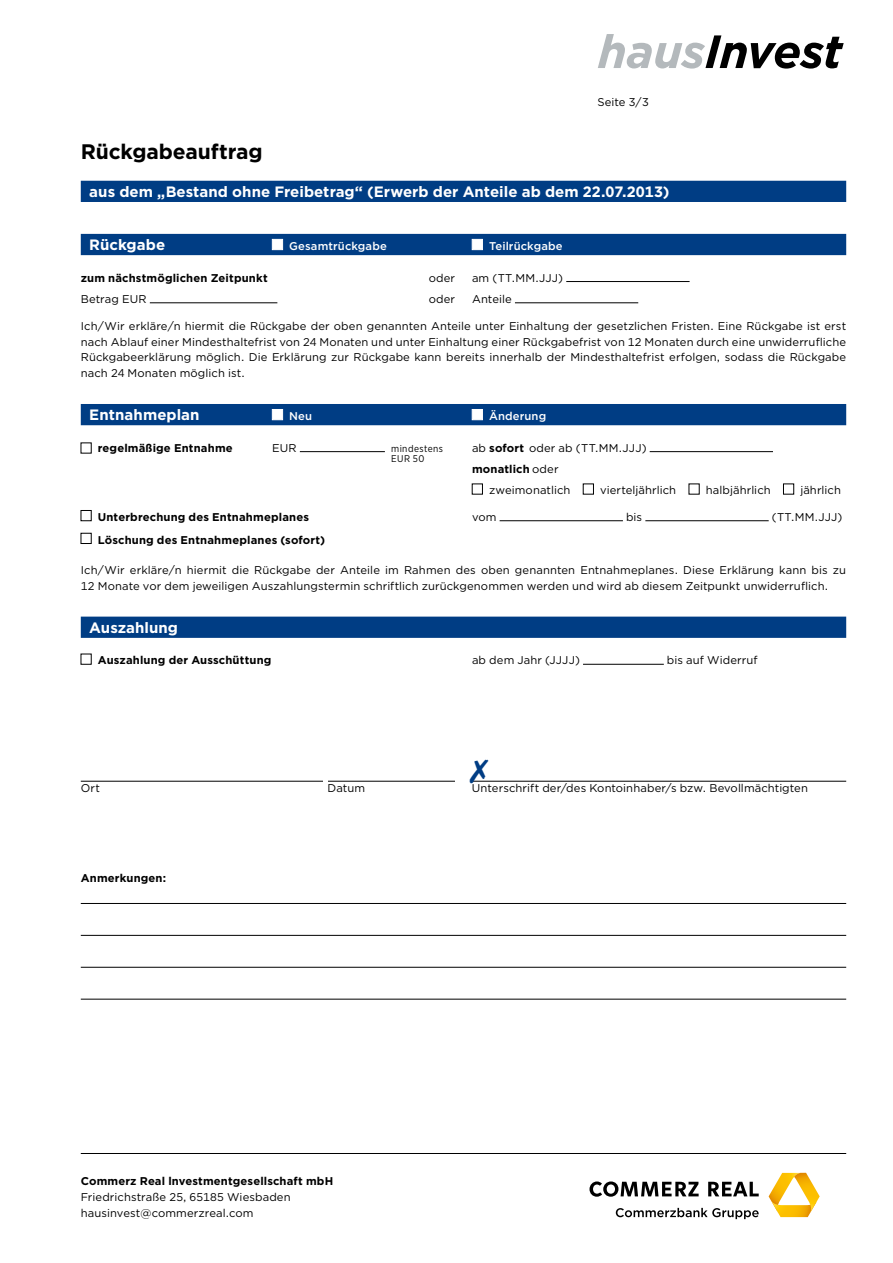
<style>
.page{position:relative;width:893px;height:1263px;background:#fff}
.page>*{position:absolute;margin:0;border:0;box-sizing:border-box;transform-origin:0 0}
.t1{font:700 21px "Gotham";letter-spacing:-.005em;color:#000}
.t2{font:700 15px "Gotham";color:#fff}
.t3{font:11.25px/15.9px "Gotham";letter-spacing:.01em;color:#000}
.t4{font:700 11.25px "Gotham";letter-spacing:.01em;color:#000}
.t5{font:500 11.25px "Gotham";letter-spacing:.01em;color:#fff}
.t6{font:9.75px/10.6px "Gotham Narrow";letter-spacing:.045em;color:#000}
.s1{font-weight:700}
.s2{font-weight:400}
</style>
<div class="page">
<svg style="left:769px;top:1173px;width:51px;height:44px"></svg>
<svg style="left:616px;top:1208px;width:143px;height:11px"></svg>
<svg style="left:589px;top:1181px;width:110px;height:16px"></svg>
<svg style="left:708px;top:1182px;width:51px;height:14px"></svg>
<hr style="left:81px;top:1153px;width:765px;height:1px;background:#000">
<svg style="left:598px;top:34px;width:246px;height:35px"></svg>
<hr style="left:81px;top:781px;width:765px;height:1px;background:#000">
<div style="left:323px;top:775px;width:5px;height:17px;background:#fff"></div>
<div style="left:455px;top:775px;width:17px;height:17px;background:#fff"></div>
<hr style="left:81px;top:903px;width:765px;height:1px;background:#000">
<hr style="left:81px;top:935px;width:765px;height:1px;background:#000">
<hr style="left:81px;top:967px;width:765px;height:1px;background:#000">
<hr style="left:81px;top:999px;width:765px;height:1px;background:#000">
<div style="left:81px;top:181px;width:765px;height:21px;background:#003d84"></div>
<div style="left:81px;top:234px;width:765px;height:21px;background:#003d84"></div>
<div style="left:81px;top:404px;width:765px;height:21px;background:#003d84"></div>
<div style="left:81px;top:617px;width:765px;height:21px;background:#003d84"></div>
<div style="left:272px;top:239px;width:11px;height:11px;background:#fff;border:1px solid #fff"></div>
<div style="left:472px;top:239px;width:11px;height:11px;background:#fff;border:1px solid #fff"></div>
<hr style="left:566px;top:281px;width:124px;height:1px;background:#000">
<hr style="left:150px;top:303px;width:127px;height:1px;background:#000">
<hr style="left:515px;top:303px;width:123px;height:1px;background:#000">
<div style="left:272px;top:409px;width:11px;height:11px;background:#fff;border:1px solid #fff"></div>
<div style="left:472px;top:409px;width:11px;height:11px;background:#fff;border:1px solid #fff"></div>
<hr style="left:300px;top:451px;width:85px;height:1px;background:#000">
<hr style="left:650px;top:451px;width:123px;height:1px;background:#000">
<div style="left:472px;top:484px;width:11px;height:10px;border:1px solid #000"></div>
<div style="left:583px;top:484px;width:11px;height:10px;border:1px solid #000"></div>
<div style="left:783px;top:484px;width:11px;height:10px;border:1px solid #000"></div>
<div style="left:81px;top:510px;width:10px;height:11px;border:1px solid #000"></div>
<hr style="left:500px;top:520px;width:123px;height:1px;background:#000">
<hr style="left:645px;top:520px;width:124px;height:1px;background:#000">
<div style="left:81px;top:533px;width:10px;height:11px;border:1px solid #000"></div>
<hr style="left:583px;top:664px;width:81px;height:1px;background:#000">
<svg style="left:472px;top:780px;width:16px;height:2px"></svg>
<h1 class="t1" style="left:81px;top:138px;width:183px">Rückgabeauftrag</h1>
<p class="t3" style="left:597px;top:94px;width:53px">Seite 3/3</p>
<h2 class="t2" style="left:89px;top:181px;width:582px">aus dem „Bestand ohne Freibetrag“ (Erwerb der Anteile ab dem 22.07.2013)</h2>
<h2 class="t2" style="left:89px;top:235px;width:77px">Rückgabe</h2>
<p class="t5" style="left:289px;top:238px;width:99px">Gesamtrückgabe</p>
<p class="t5" style="left:489px;top:238px;width:75px">Teilrückgabe</p>
<p class="t4" style="left:81px;top:270px;width:189px">zum nächstmöglichen Zeitpunkt</p>
<p class="t3" style="left:429px;top:270px;width:28px">oder</p>
<p class="t3" style="left:472px;top:270px;width:93px">am (TT.MM.JJJ)</p>
<p class="t3" style="left:81px;top:291px;width:67px">Betrag EUR</p>
<p class="t3" style="left:429px;top:291px;width:28px">oder</p>
<p class="t3" style="left:472px;top:291px;width:41px">Anteile</p>
<p class="t3" style="left:81px;top:317px;width:767px;text-align:justify">Ich/Wir erkläre/n hiermit die Rückgabe der oben genannten Anteile unter Einhaltung der gesetzlichen Fristen. Eine Rückgabe ist erst nach Ablauf einer Mindesthaltefrist von 24 Monaten und unter Einhaltung einer Rückgabefrist von 12 Monaten durch eine unwiderrufliche Rückgabeerklärung möglich. Die Erklärung zur Rückgabe kann bereits innerhalb der Mindesthaltefrist erfolgen, sodass die Rückgabe nach 24 Monaten möglich ist.</p>
<h2 class="t2" style="left:89px;top:405px;width:112px">Entnahmeplan</h2>
<p class="t5" style="left:289px;top:409px;width:24px">Neu</p>
<p class="t5" style="left:489px;top:409px;width:59px">Änderung</p>
<p class="t4" style="left:98px;top:440px;width:136px">regelmäßige Entnahme</p>
<p class="t3" style="left:272px;top:440px;width:26px">EUR</p>
<p class="t3" style="left:472px;top:440px;width:176px">ab <span class="s1">sofort</span> oder ab (TT.MM.JJJ)</p>
<p class="t4" style="left:472px;top:462px;width:88px">monatlich <span class="s2">oder</span></p>
<p class="t3" style="left:489px;top:482px;width:83px">zweimonatlich</p>
<p class="t3" style="left:600px;top:482px;width:78px">vierteljährlich</p>
<p class="t3" style="left:706px;top:482px;width:66px">halbjährlich</p>
<p class="t3" style="left:800px;top:482px;width:42px">jährlich</p>
<p class="t4" style="left:98px;top:509px;width:213px">Unterbrechung des Entnahmeplanes</p>
<p class="t3" style="left:472px;top:509px;width:26px">vom</p>
<p class="t3" style="left:626px;top:509px;width:18px">bis</p>
<p class="t3" style="left:772px;top:509px;width:72px">(TT.MM.JJJ)</p>
<p class="t4" style="left:98px;top:532px;width:229px">Löschung des Entnahmeplanes (sofort)</p>
<p class="t3" style="left:81px;top:562px;width:767px">Ich/Wir erkläre/n hiermit die Rückgabe der Anteile im Rahmen des oben genannten Entnahmeplanes. Diese Erklärung kann bis zu<br>12 Monate vor dem jeweiligen Auszahlungstermin schriftlich zurückgenommen werden und wird ab diesem Zeitpunkt unwiderruflich.</p>
<h2 class="t2" style="left:89px;top:617px;width:90px">Auszahlung</h2>
<p class="t4" style="left:98px;top:653px;width:175px">Auszahlung der Ausschüttung</p>
<p class="t3" style="left:472px;top:652px;width:109px">ab dem Jahr (JJJJ)</p>
<p class="t3" style="left:667px;top:652px;width:92px">bis auf Widerruf</p>
<p class="t6" style="left:391px;top:443px;width:53px">mindestens<br>EUR 50</p>
<p class="t3" style="left:81px;top:780px;width:21px">Ort</p>
<p class="t3" style="left:328px;top:780px;width:39px">Datum</p>
<p class="t3" style="left:472px;top:780px;width:338px">Unterschrift der/des Kontoinhaber/s bzw. Bevollmächtigten</p>
<p class="t4" style="left:81px;top:871px;width:87px">Anmerkungen:</p>
<p class="t4" style="left:81px;top:1174px;width:254px">Commerz Real lnvestmentgesellschaft mbH</p>
<p class="t3" style="left:81px;top:1189px;width:211px">Friedrichstraße 25, 65185 Wiesbaden hausinvest@commerzreal.com</p>
</div>
